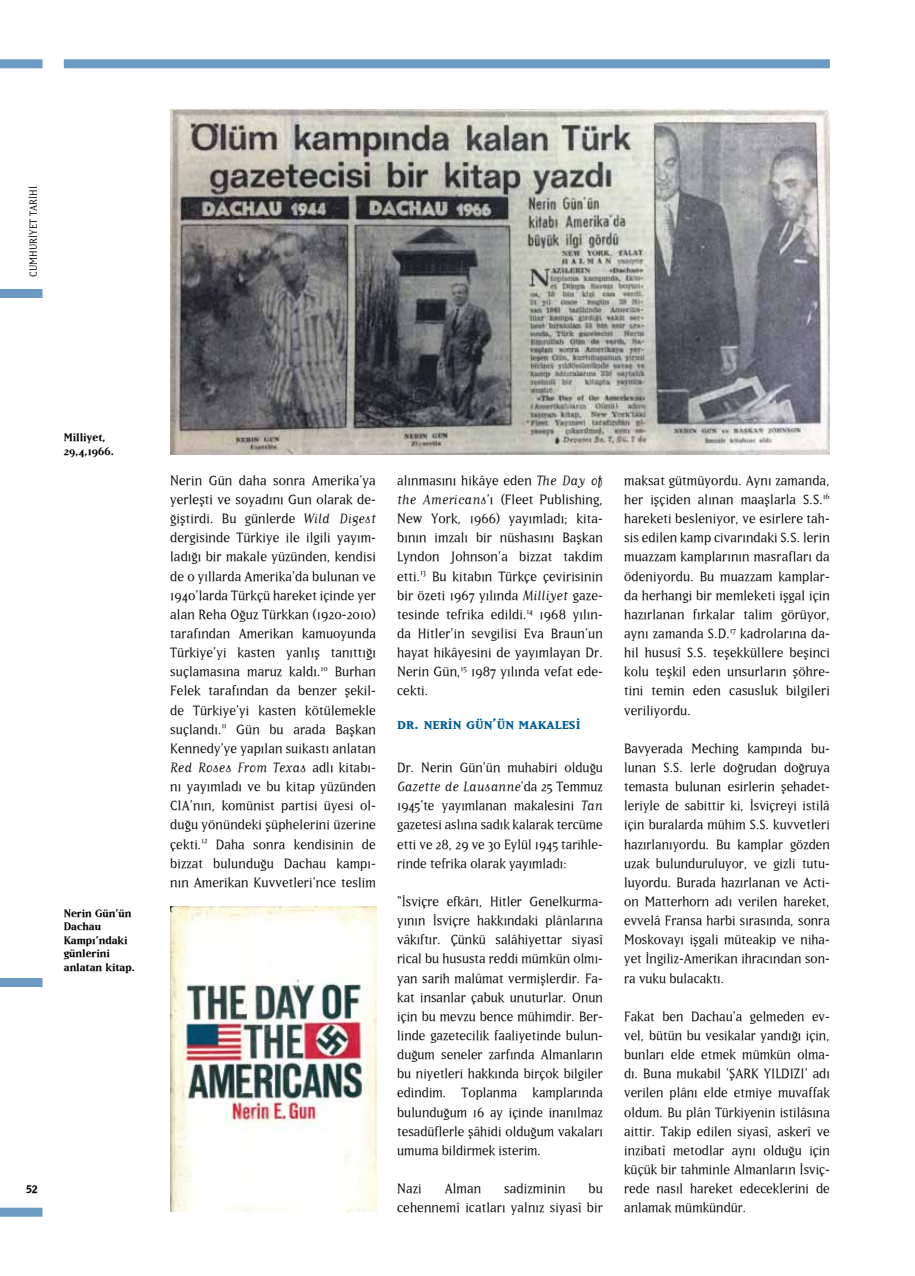
<style>
.page{position:relative;width:915px;height:1276px;background:#fff}
.page>*{position:absolute;margin:0;border:0;box-sizing:border-box;transform-origin:0 0}
.t1{font:21px "Matrix TT Bold Small Caps";color:#005e96}
.t2{font:15.75px/19.2px "Matrix TT Book";letter-spacing:.005em;color:#000;text-align:justify}
.t3{font:15.75px "Matrix TT Script";color:#000}
.t4{font:12.75px/13.5px "Matrix TT Bold";color:#000}
.t5{font:12px "Matrix TT Book";color:#000}
.t6{font:900 10.5px "Bell Gothic";color:#000}
.s1{font-family:"Matrix TT Script"}
.s2{font-family:"Matrix TT Book"}
</style>
<div class="page">
<div style="left:0;top:59px;width:43px;height:9px;background:#6c9ac3"></div>
<div style="left:0;top:289px;width:43px;height:9px;background:#6c9ac3"></div>
<div style="left:0;top:978px;width:43px;height:9px;background:#6c9ac3"></div>
<div style="left:0;top:1207px;width:43px;height:9px;background:#6c9ac3"></div>
<div style="left:64px;top:59px;width:765px;height:9px;background:#6c9ac3"></div>
<img style="left:170px;top:906px;width:206px;height:305px">
<img style="left:170px;top:109px;width:659px;height:346px">
<p class="t5" style="left:27px;top:276px;width:92px;rotate:-90deg">CUMHURİYET TARİHİ</p>
<p class="t4" style="left:64px;top:430px;width:52px">Milliyet,<br>29,4,1966.</p>
<p class="t4" style="left:64px;top:906px;width:73px">Nerin Gün’ün<br>Dachau<br>Kampı’ndaki günlerini anlatan kitap.</p>
<p class="t6" style="left:26px;top:1182px;width:13px">52</p>
<p class="t2" style="left:170px;top:470px;width:207px">Nerin Gün daha sonra Amerika’ya yerleşti ve soyadını Gun olarak de&shy;ğiştirdi. Bu günlerde <span class="s1">Wild Digest </span>dergisinde Türkiye ile ilgili yayım&shy;ladığı bir makale yüzünden, kendisi de o yıllarda Amerika’da bulunan ve 1940’larda Türkçü hareket içinde yer alan Reha Oğuz Türkkan (1920-2010) tarafından Amerikan kamuoyunda Türkiye’yi kasten yanlış tanıttığı suçlamasına maruz kaldı.<sup>10</sup> Burhan Felek tarafından da benzer şekil&shy;de Türkiye’yi kasten kötülemekle suçlandı.<sup>11</sup> Gün bu arada Başkan Kennedy’ye yapılan suikastı anlatan</p>
<p class="t3" style="left:170px;top:760px;width:207px">Red Roses From Texas <span class="s2">adlı kitabı-</span></p>
<p class="t2" style="left:170px;top:777px;width:207px">nı yayımladı ve bu kitap yüzünden CIA’nın, komünist partisi üyesi ol&shy;duğu yönündeki şüphelerini üzerine çekti.<sup>12</sup> Daha sonra kendisinin de bizzat bulunduğu Dachau kampı&shy;nın Amerikan Kuvvetleri’nce teslim</p>
<p class="t2" style="left:397px;top:470px;width:207px">alınmasını hikâye eden <span class="s1">The Day of the Americans</span>’ı (Fleet Publishing, New York, 1966) yayımladı; kita&shy;bının imzalı bir nüshasını Başkan Lyndon Johnson’a bizzat takdim etti.<sup>13</sup> Bu kitabın Türkçe çevirisinin bir özeti 1967 yılında <span class="s1">Milliyet</span> gaze&shy;tesinde tefrika edildi.<sup>14</sup> 1968 yılın&shy;da Hitler’in sevgilisi Eva Braun’un hayat hikâyesini de yayımlayan Dr.<br>Nerin Gün,<sup>15</sup> 1987 yılında vefat ede&shy;cekti.</p>
<h1 class="t1" style="left:397px;top:715px;width:185px">dr. nerin gün’ün makalesi</h1>
<p class="t2" style="left:397px;top:758px;width:207px">Dr. Nerin Gün’ün muhabiri olduğu</p>
<p class="t3" style="left:397px;top:779px;width:207px">Gazette de Lausanne<span class="s2">’da 25 Temmuz</span></p>
<p class="t2" style="left:397px;top:796px;width:207px">1945’te yayımlanan makalesini <span class="s1">Tan </span>gazetesi aslına sadık kalarak tercüme etti ve 28, 29 ve 30 Eylül 1945 tarihle&shy;rinde tefrika olarak yayımladı:</p>
<p class="t2" style="left:397px;top:891px;width:207px">“İsviçre efkârı, Hitler Genelkurma&shy;yının İsviçre hakkındaki plânlarına vâkıftır. Çünkü salâhiyettar siyasî rical bu hususta reddi mümkün olmı&shy;yan sarih malûmat vermişlerdir. Fa&shy;kat insanlar çabuk unuturlar. Onun için bu mevzu bence mühimdir. Ber&shy;linde gazetecilik faaliyetinde bulun&shy;duğum seneler zarfında Almanların bu niyetleri hakkında birçok bilgiler edindim. Toplanma kamplarında bulunduğum 16 ay içinde inanılmaz tesadüflerle şâhidi olduğum vakaları umuma bildirmek isterim.</p>
<p class="t2" style="left:397px;top:1178px;width:26px">Nazi</p>
<p class="t2" style="left:444px;top:1178px;width:38px">Alman</p>
<p class="t2" style="left:504px;top:1178px;width:63px">sadizminin</p>
<p class="t2" style="left:397px;top:1178px;width:207px;text-align:right">bu<br>cehennemî icatları yalnız siyasî bir</p>
<p class="t2" style="left:624px;top:471px;width:207px">maksat gütmüyordu. Aynı zamanda, her işçiden alınan maaşlarla S.S.<sup>16 </sup>hareketi besleniyor, ve esirlere tah&shy;sis edilen kamp civarındaki S.S. lerin muazzam kamplarının masrafları da ödeniyordu. Bu muazzam kamplar&shy;da herhangi bir memleketi işgal için hazırlanan fırkalar talim görüyor, aynı zamanda S.D.<sup>17</sup> kadrolarına da&shy;hil hususî S.S. teşekküllere beşinci kolu teşkil eden unsurların şöhre&shy;tini temin eden casusluk bilgileri veriliyordu.</p>
<p class="t2" style="left:624px;top:738px;width:207px">Bavyerada Meching kampında bu&shy;lunan S.S. lerle doğrudan doğruya temasta bulunan esirlerin şehadet&shy;leriyle de sabittir ki, İsviçreyi istilâ için buralarda mühim S.S. kuvvetleri hazırlanıyordu. Bu kamplar gözden uzak bulunduruluyor, ve gizli tutu&shy;luyordu. Burada hazırlanan ve Acti&shy;on Matterhorn adı verilen hareket, evvelâ Fransa harbi sırasında, sonra Moskovayı işgali müteakip ve niha&shy;yet İngiliz-Amerikan ihracından son&shy;ra vuku bulacaktı.</p>
<p class="t2" style="left:624px;top:1006px;width:207px">Fakat ben Dachau’a gelmeden ev&shy;vel, bütün bu vesikalar yandığı için, bunları elde etmek mümkün olma&shy;dı. Buna mukabil ‘ŞARK YILDIZI’ adı verilen plânı elde etmiye muvaffak oldum. Bu plân Türkiyenin istilâsına aittir. Takip edilen siyasî, askerî ve inzibatî metodlar aynı olduğu için küçük bir tahminle Almanların İsviç&shy;rede nasıl hareket edeceklerini de anlamak mümkündür.</p>
</div>
